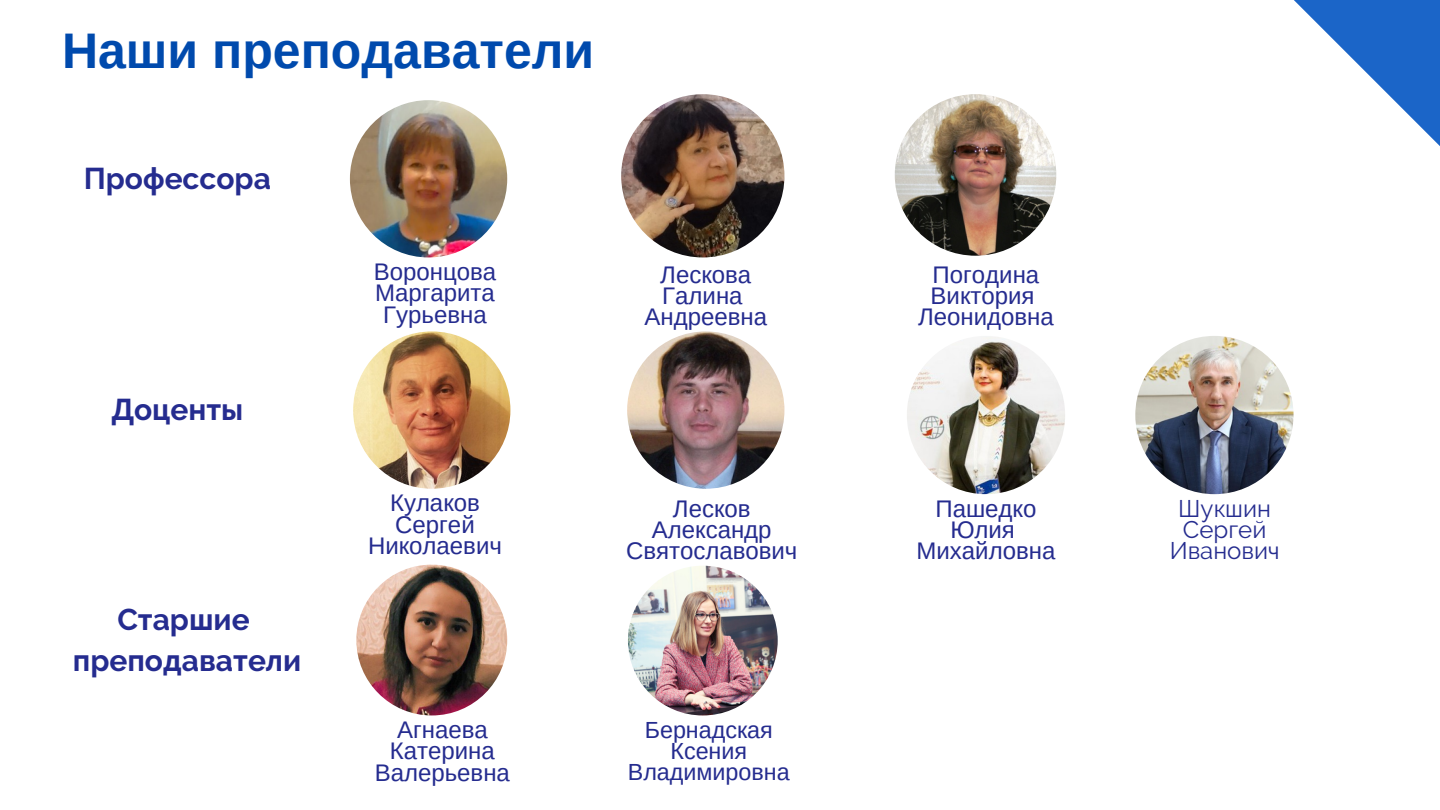
<style>
.page{position:relative;width:1440px;height:810px;background:#fff}
.page>*{position:absolute;margin:0;border:0;box-sizing:border-box;transform-origin:0 0}
.t1{font:700 50px "Arimo";color:#004aad}
.t2{font:700 30px "Raleway";color:#252c8f}
.t3{font:24px/21.8px "Arimo";color:#252c8f;text-align:center}
.t4{font:24px "Raleway";color:#252c8f}
.t5{font:23.3px "Arimo";color:#252c8f}
</style>
<div class="page">
<svg style="left:1294px;top:0;width:146px;height:146px"></svg>
<img style="left:350px;top:100px;width:157px;height:157px;border-radius:50%">
<img style="left:621px;top:94px;width:163px;height:163px;border-radius:50%">
<img style="left:895px;top:94px;width:161px;height:162px;border-radius:50%">
<img style="left:353px;top:331px;width:157px;height:158px;border-radius:50%">
<img style="left:627px;top:331px;width:157px;height:158px;border-radius:50%">
<img style="left:907px;top:336px;width:158px;height:158px;border-radius:50%">
<img style="left:1135px;top:336px;width:159px;height:158px;border-radius:50%">
<img style="left:356px;top:565px;width:151px;height:150px;border-radius:50%">
<img style="left:628px;top:566px;width:150px;height:149px;border-radius:50%">
<p class="t1" style="left:62px;top:23px;width:534px">Наши преподаватели</p>
<p class="t2" style="left:84px;top:161px;width:189px">Профессора</p>
<p class="t2" style="left:111px;top:391px;width:133px">Доценты</p>
<p class="t2" style="left:117px;top:601px;width:134px">Старшие</p>
<p class="t2" style="left:73px;top:643px;width:230px">преподаватели</p>
<p class="t3" style="left:374px;top:260px;width:124px">Воронцова<br>Маргарита<br>Гурьевна</p>
<p class="t3" style="left:660px;top:264px;width:93px">Лескова</p>
<p class="t3" style="left:662px;top:285px;width:82px">Галина</p>
<p class="t3" style="left:644px;top:306px;width:124px">Андреевна</p>
<p class="t3" style="left:390px;top:492px;width:91px">Кулаков</p>
<p class="t3" style="left:395px;top:513px;width:81px">Сергей</p>
<p class="t3" style="left:368px;top:535px;width:135px">Николаевич</p>
<p class="t3" style="left:397px;top:718px;width:92px">Агнаева</p>
<p class="t3" style="left:390px;top:740px;width:106px">Катерина</p>
<p class="t3" style="left:375px;top:762px;width:137px">Валерьевна</p>
<p class="t3" style="left:673px;top:497px;width:79px">Лесков</p>
<p class="t3" style="left:626px;top:519px;width:173px;line-height:21px">Александр<br>Святославович</p>
<p class="t5" style="left:645px;top:717px;width:130px">Бернадская</p>
<p class="t5" style="left:670px;top:738px;width:78px">Ксения</p>
<p class="t5" style="left:628px;top:759px;width:164px">Владимировна</p>
<p class="t3" style="left:933px;top:264px;width:108px">Погодина</p>
<p class="t3" style="left:931px;top:285px;width:105px">Виктория</p>
<p class="t3" style="left:918px;top:306px;width:137px">Леонидовна</p>
<p class="t3" style="left:935px;top:497px;width:102px">Пашедко</p>
<p class="t3" style="left:950px;top:518px;width:66px">Юлия</p>
<p class="t3" style="left:917px;top:539px;width:140px">Михайловна</p>
<p class="t4" style="left:1178px;top:494px;width:94px">Шукшин</p>
<p class="t4" style="left:1183px;top:515px;width:85px">Сергей</p>
<p class="t4" style="left:1170px;top:536px;width:111px">Иванович</p>
</div>
